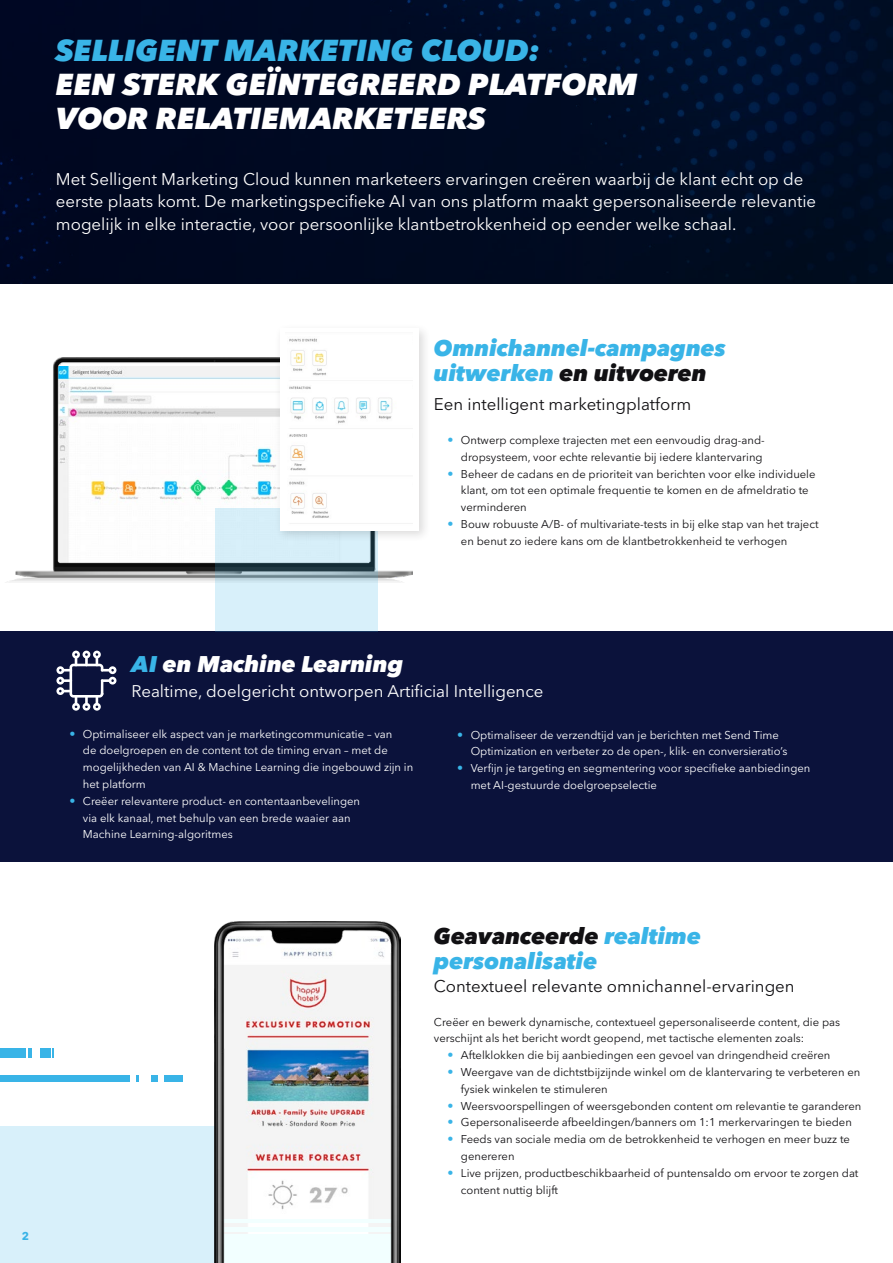
<style>
.page{position:relative;width:893px;height:1263px;background:#fff}
.page>*{position:absolute;margin:0;border:0;box-sizing:border-box;transform-origin:0 0}
.t1{font:italic 800 30px/33.8px "Avenir Next LT Pro";color:#fff}
.t2{font:italic 800 30px "Avenir Next LT Pro";color:#39b4e7}
.t3{font:italic 800 22.5px/25.2px "Avenir Next LT Pro";color:#39b4e7}
.t4{font:italic 800 22.5px "Avenir Next LT Pro";color:#fff}
.t5{font:16.8px/22.5px "Avenir Next LT Pro";color:#fff}
.t6{font:16.8px "Avenir Next LT Pro";color:#111013}
.t7{font:11.25px/16.8px "Avenir Next LT Pro";color:#111013}
.t8{font:11.25px/16.8px "Avenir Next LT Pro";color:#fff}
.t9{font:700 11.25px "Avenir Next LT Pro";color:#39b4e7}
.s1{color:#111013}
.s2{font-size:12px;color:#39b4e7}
.s3{color:#39b4e7}
</style>
<div class="page">
<img style="left:7px;top:358px;width:405px;height:224px">
<div style="left:0;top:1126px;width:295px;height:137px;background:#d8f0fa"></div>
<div style="left:0;top:631px;width:893px;height:230px;background:#0b123b"></div>
<div style="left:0;top:0;width:893px;height:283px;background:#000a22"></div>
<img style="left:215px;top:921px;width:186px;height:342px">
<svg style="left:56px;top:651px;width:60px;height:60px"></svg>
<div style="left:0;top:1048px;width:26px;height:10px;background:#39b4e7"></div>
<svg style="left:29px;top:1048px;width:3px;height:10px"></svg>
<div style="left:40px;top:1048px;width:10px;height:10px;background:#39b4e7"></div>
<div style="left:0;top:1075px;width:129px;height:7px;background:#39b4e7"></div>
<div style="left:152px;top:1075px;width:6px;height:7px;background:#39b4e7"></div>
<svg style="left:136px;top:1075px;width:2px;height:7px"></svg>
<div style="left:164px;top:1075px;width:19px;height:7px;background:#39b4e7"></div>
<svg style="left:215px;top:508px;width:163px;height:123px;background:#c1d9e3"></svg>
<div style="left:274px;top:323px;width:157px;height:219px;background:#231f20;opacity:.16"></div>
<div style="left:280px;top:328px;width:139px;height:203px;background:#fff"></div>
<img style="left:289px;top:338px;width:123px;height:186px">
<p class="t2" style="left:56px;top:32px;width:486px">SELLIGENT MARKETING CLOUD:</p>
<p class="t1" style="left:56px;top:67px;width:583px">EEN STERK GEÏNTEGREERD PLATFORM<br>VOOR RELATIEMARKETEERS</p>
<p class="t5" style="left:56px;top:168px;width:762px">Met Selligent Marketing Cloud kunnen marketeers ervaringen creëren waarbij de klant echt op de eerste plaats komt. De marketingspecifieke AI van ons platform maakt gepersonaliseerde relevantie mogelijk in elke interactie, voor persoonlijke klantbetrokkenheid op eender welke schaal.</p>
<p class="t3" style="left:434px;top:335px;width:294px">Omnichannel-campagnes uitwerken <span class="s1">en uitvoeren</span></p>
<p class="t6" style="left:434px;top:395px;width:259px">Een intelligent marketingplatform</p>
<p class="t7" style="left:447px;top:432px;width:319px;text-align:right"><span class="s2">•</span> Ontwerp complexe trajecten met een eenvoudig drag-and&shy;dropsysteem, voor echte relevantie bij iedere klantervaring</p>
<p class="t7" style="left:461px;top:465px;width:356px;text-indent:-14px"><span class="s2">•</span> Beheer de cadans en de prioriteit van berichten voor elke individuele klant, om tot een optimale frequentie te komen en de afmeldratio te verminderen</p>
<p class="t7" style="left:461px;top:516px;width:359px;text-indent:-14px"><span class="s2">•</span> Bouw robuuste A/B- of multivariate-tests in bij elke stap van het traject en benut zo iedere kans om de klantbetrokkenheid te verhogen</p>
<p class="t9" style="left:22px;top:1229px;width:9px">2</p>
<p class="t4" style="left:132px;top:650px;width:273px"><span class="s3">AI</span> en Machine Learning</p>
<p class="t5" style="left:132px;top:680px;width:413px">Realtime, doelgericht ontworpen Artificial Intelligence</p>
<p class="t8" style="left:83px;top:725px;width:332px;text-indent:-14px"><span class="s2">•</span> Optimaliseer elk aspect van je marketingcommunicatie – van<br>de doelgroepen en de content tot de timing ervan – met de mogelijkheden van AI &amp; Machine Learning die ingebouwd zijn in het platform</p>
<p class="t8" style="left:83px;top:792px;width:279px;text-indent:-14px"><span class="s2">•</span> Creëer relevantere product- en contentaanbevelingen via elk kanaal, met behulp van een brede waaier aan<br>Machine Learning-algoritmes</p>
<p class="t8" style="left:471px;top:726px;width:318px;text-indent:-14px"><span class="s2">•</span> Optimaliseer de verzendtijd van je berichten met Send Time<br>Optimization en verbeter zo de open-, klik- en conversieratio’s</p>
<p class="t8" style="left:471px;top:760px;width:341px;text-indent:-14px"><span class="s2">•</span> Verfijn je targeting en segmentering voor specifieke aanbiedingen met AI-gestuurde doelgroepselectie</p>
<p class="t3" style="left:434px;top:923px;width:269px"><span class="s1">Geavanceerde</span> realtime personalisatie</p>
<p class="t6" style="left:434px;top:976px;width:362px">Contextueel relevante omnichannel-ervaringen</p>
<p class="t7" style="left:434px;top:1013px;width:408px">Creëer en bewerk dynamische, contextueel gepersonaliseerde content, die pas verschijnt als het bericht wordt geopend, met tactische elementen zoals:</p>
<p class="t7" style="left:447px;top:1047px;width:384px"><span class="s2">•</span> Aftelklokken die bij aanbiedingen een gevoel van dringendheid creëren</p>
<p class="t7" style="left:461px;top:1064px;width:401px;text-indent:-14px"><span class="s2">•</span> Weergave van de dichtstbijzijnde winkel om de klantervaring te verbeteren en fysiek winkelen te stimuleren</p>
<p class="t7" style="left:447px;top:1097px;width:415px"><span class="s2">•</span> Weersvoorspellingen of weersgebonden content om relevantie te garanderen</p>
<p class="t7" style="left:447px;top:1114px;width:406px"><span class="s2">•</span> Gepersonaliseerde afbeeldingen/banners om 1:1 merkervaringen te bieden</p>
<p class="t7" style="left:461px;top:1131px;width:391px;text-indent:-14px"><span class="s2">•</span> Feeds van sociale media om de betrokkenheid te verhogen en meer buzz te genereren</p>
<p class="t7" style="left:461px;top:1164px;width:399px;text-indent:-14px"><span class="s2">•</span> Live prijzen, productbeschikbaarheid of puntensaldo om ervoor te zorgen dat content nuttig blijft</p>
</div>
